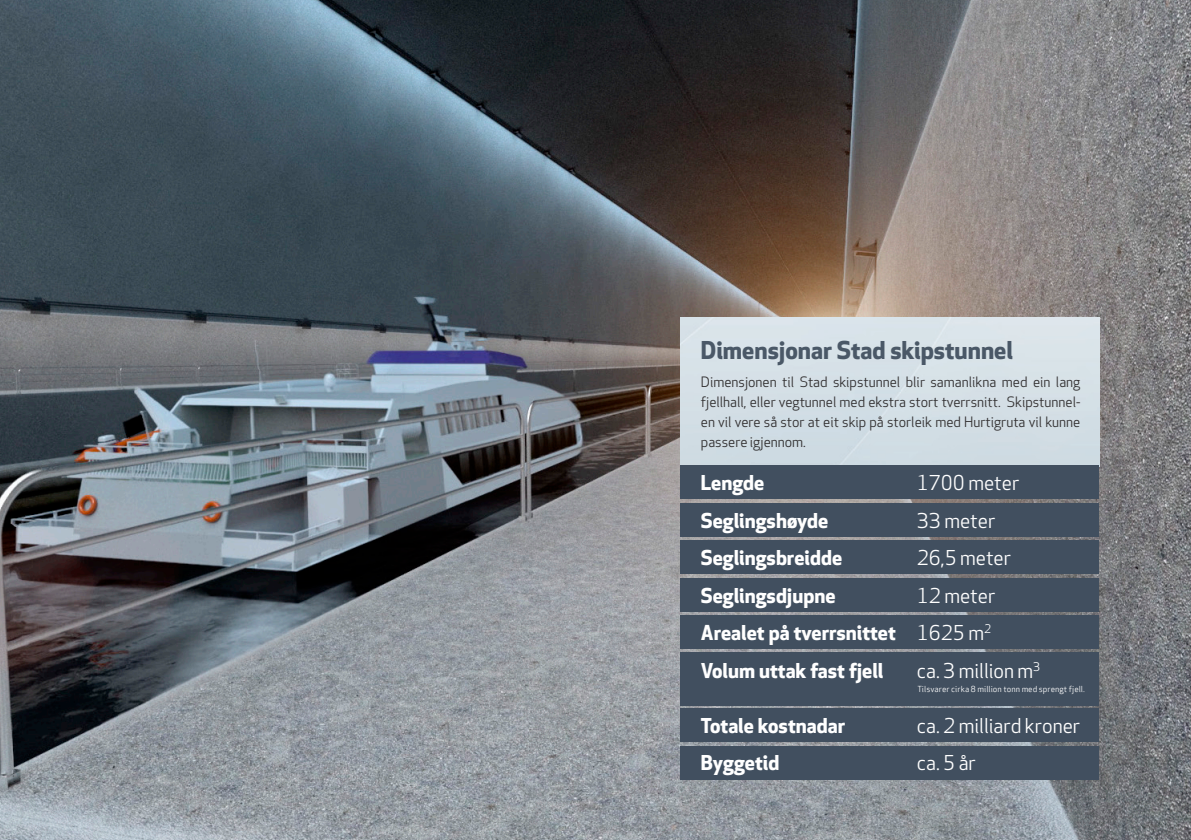
<style>
.page{position:relative;width:1191px;height:840px;background:#fff}
.page>*{position:absolute;margin:0;border:0;box-sizing:border-box;transform-origin:0 0}
.t1{font:24px "Apex New PS Bold Tabular";color:#4a5867}
.t2{font:20px "Apex New PS Bold Tabular";color:#fff}
.t3{font:20px "Apex New PS Book Tabular";color:#fff}
.t4{font:14px/20px "Apex New PS Book Tabular";color:#312f30;text-align:justify}
.t5{font:8.2px "Apex Sans Book T";color:#fff}
.s1{font-family:"Apex New PS Book Tabular"}
</style>
<div class="page">
<img style="left:0;top:0;width:1191px;height:839px">
<div style="left:680px;top:317px;width:419px;height:148px;background:#d5e0e6"></div>
<div style="left:680px;top:465px;width:419px;height:34px;background:#414f5f"></div>
<div style="left:680px;top:502px;width:419px;height:34px;background:#414f5f"></div>
<div style="left:680px;top:540px;width:419px;height:34px;background:#414f5f"></div>
<div style="left:680px;top:577px;width:419px;height:34px;background:#414f5f"></div>
<div style="left:680px;top:614px;width:419px;height:34px;background:#414f5f"></div>
<div style="left:680px;top:652px;width:419px;height:53px;background:#414f5f"></div>
<div style="left:680px;top:708px;width:419px;height:34px;background:#414f5f"></div>
<div style="left:680px;top:745px;width:419px;height:34px;background:#414f5f"></div>
<p class="t1" style="left:701px;top:335px;width:314px">Dimensjonar Stad skipstunnel</p>
<p class="t4" style="left:701px;top:372px;width:381px">Dimensjonen til Stad skipstunnel blir samanlikna med ein lang fjellhall, eller vegtunnel med ekstra stort tverrsnitt. Skipstunnel&shy;en vil vere så stor at eit skip på storleik med Hurtigruta vil kunne passere igjennom.</p>
<p class="t2" style="left:701px;top:470px;width:65px">Lengde</p>
<p class="t3" style="left:917px;top:471px;width:104px">1700 meter</p>
<p class="t2" style="left:701px;top:508px;width:129px">Seglingshøyde</p>
<p class="t3" style="left:917px;top:509px;width:80px">33 meter</p>
<p class="t2" style="left:701px;top:546px;width:143px">Seglingsbreidde</p>
<p class="t3" style="left:917px;top:546px;width:96px">26,5 meter</p>
<p class="t2" style="left:701px;top:583px;width:136px">Seglingsdjupne</p>
<p class="t3" style="left:917px;top:584px;width:80px">12 meter</p>
<p class="t2" style="left:701px;top:620px;width:292px">Arealet på tverrsnittet <span class="s1">1625 m</span><sup>2</sup></p>
<p class="t2" style="left:701px;top:658px;width:184px">Volum uttak fast fjell</p>
<p class="t3" style="left:917px;top:659px;width:125px">ca. 3 million m<sup>3</sup></p>
<p class="t5" style="left:917px;top:683px;width:169px">Tilsvarer cirka 8 million tonn med sprengt fjell.</p>
<p class="t2" style="left:701px;top:713px;width:146px">Totale kostnadar</p>
<p class="t3" style="left:917px;top:714px;width:165px">ca. 2 milliard kroner</p>
<p class="t2" style="left:701px;top:750px;width:80px">Byggetid</p>
<p class="t3" style="left:917px;top:751px;width:60px">ca. 5 år</p>
</div>
